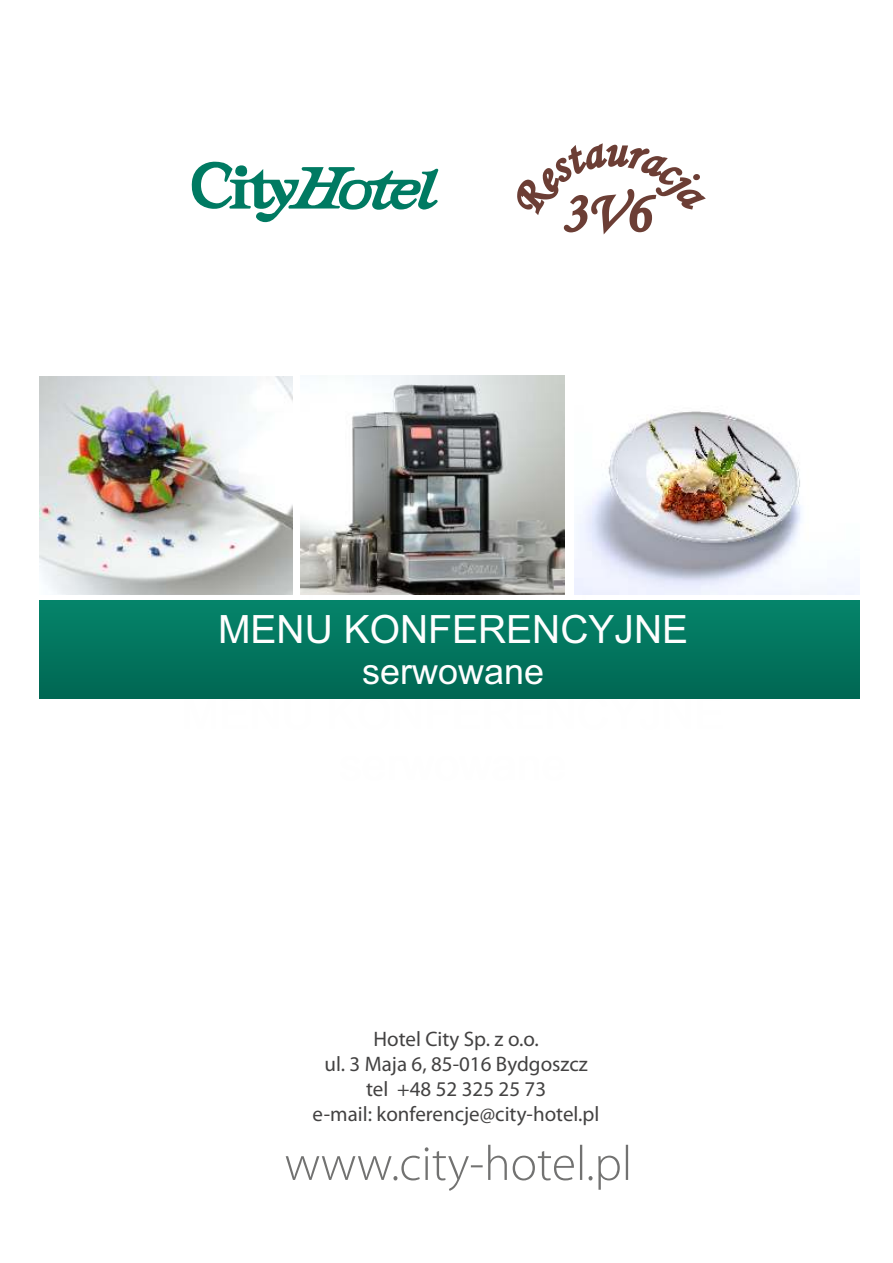
<style>
.page{position:relative;width:893px;height:1263px;background:#fff}
.page>*{position:absolute;margin:0;border:0;box-sizing:border-box;transform-origin:0 0}
.t1{font:39px "Arial";color:#fefefe}
.t2{font:36px "Arial";color:#fefefe}
.t3{font:21px/25.2px "Myriad Pro";color:#434242;text-align:center}
</style>
<div class="page">
<svg style="left:191px;top:161px;width:248px;height:61px"></svg>
<svg style="left:517px;top:143px;width:189px;height:91px"></svg>
<img style="left:574px;top:411px;width:286px;height:183px">
<img style="left:301px;top:376px;width:264px;height:219px">
<img style="left:39px;top:377px;width:253px;height:218px">
<svg style="left:286px;top:1145px;width:342px;height:46px"></svg>
<div style="left:39px;top:601px;width:821px;height:97px;background:linear-gradient(to bottom,#05846a,#006753)"></div>
<h1 class="t1" style="left:218px;top:615px;width:472px">MENU KONFERENCYJNE</h1>
<h2 class="t2" style="left:362px;top:658px;width:184px">serwowane</h2>
<p class="t3" style="left:313px;top:1028px;width:288px">Hotel City Sp. z o.o.<br>ul. 3 Maja 6, 85-016 Bydgoszcz tel +48 52 325 25 73<br>e-mail: konferencje@city-hotel.pl</p>
</div>
